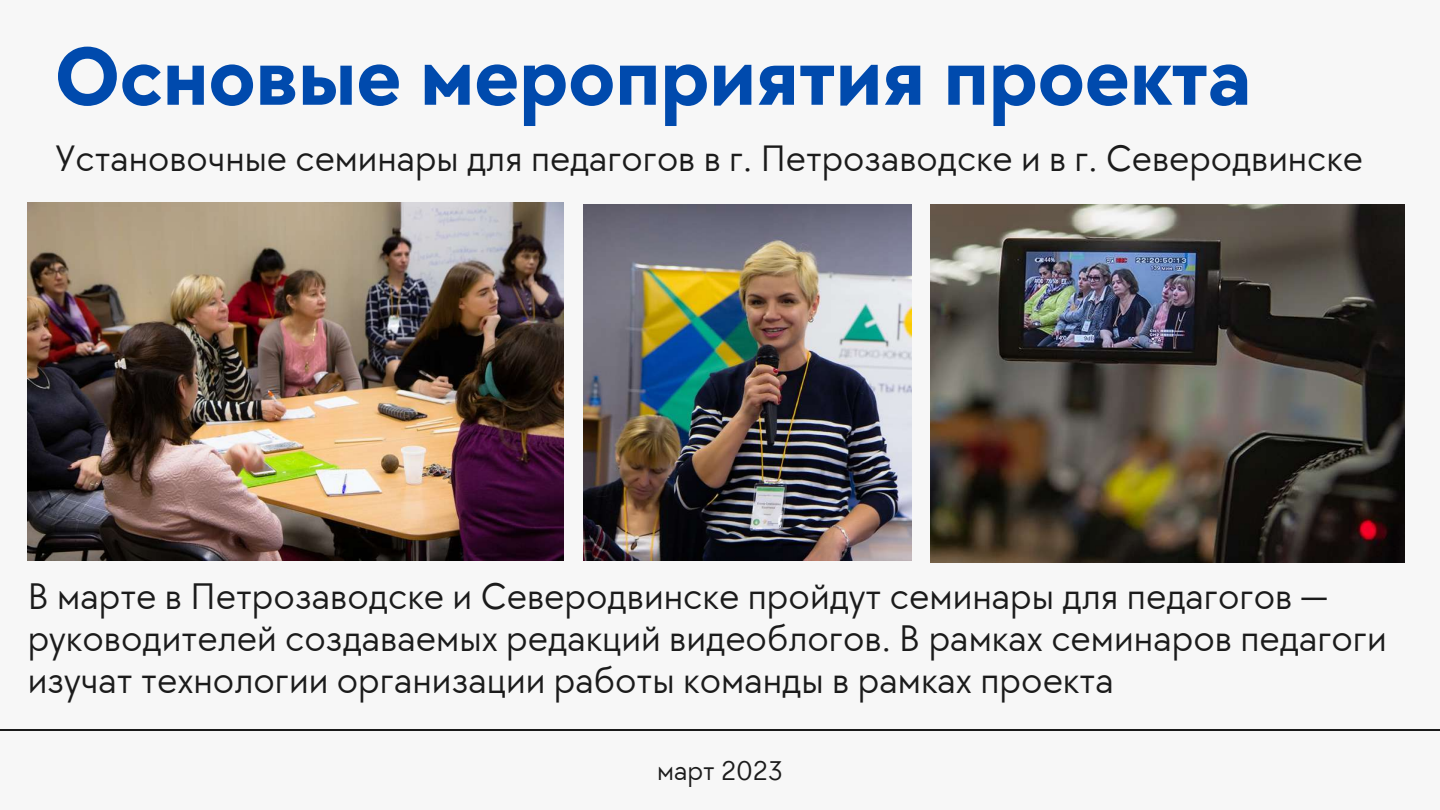
<style>
.page{position:relative;width:1440px;height:810px;background:#f7f7f7}
.page>*{position:absolute;margin:0;border:0;box-sizing:border-box;transform-origin:0 0}
.t1{font:700 85px "TT Chocolates";color:#004aad}
.t2{font:38.3px/42px "TT Chocolates";color:#1b1b1b}
.t3{font:38px "TT Chocolates";color:#1b1b1b}
.t4{font:28px "TT Chocolates";color:#1b1b1b}
</style>
<div class="page">
<hr style="left:0;top:729px;width:1440px;height:1px;background:#1b1b1b">
<img style="left:28px;top:203px;width:536px;height:357px">
<img style="left:583px;top:204px;width:328px;height:357px">
<img style="left:930px;top:204px;width:474px;height:358px">
<h1 class="t1" style="left:55px;top:28px;width:1198px">Основые мероприятия проекта</h1>
<p class="t3" style="left:55px;top:137px;width:1310px">Установочные семинары для педагогов в г. Петрозаводске и в г. Северодвинске</p>
<p class="t2" style="left:28px;top:577px;width:1361px">В марте в Петрозаводске и Северодвинске пройдут семинары для педагогов — руководителей создаваемых редакций видеоблогов. В рамках семинаров педагоги изучат технологии организации работы команды в рамках проекта</p>
<p class="t4" style="left:657px;top:755px;width:127px">март 2023</p>
</div>
